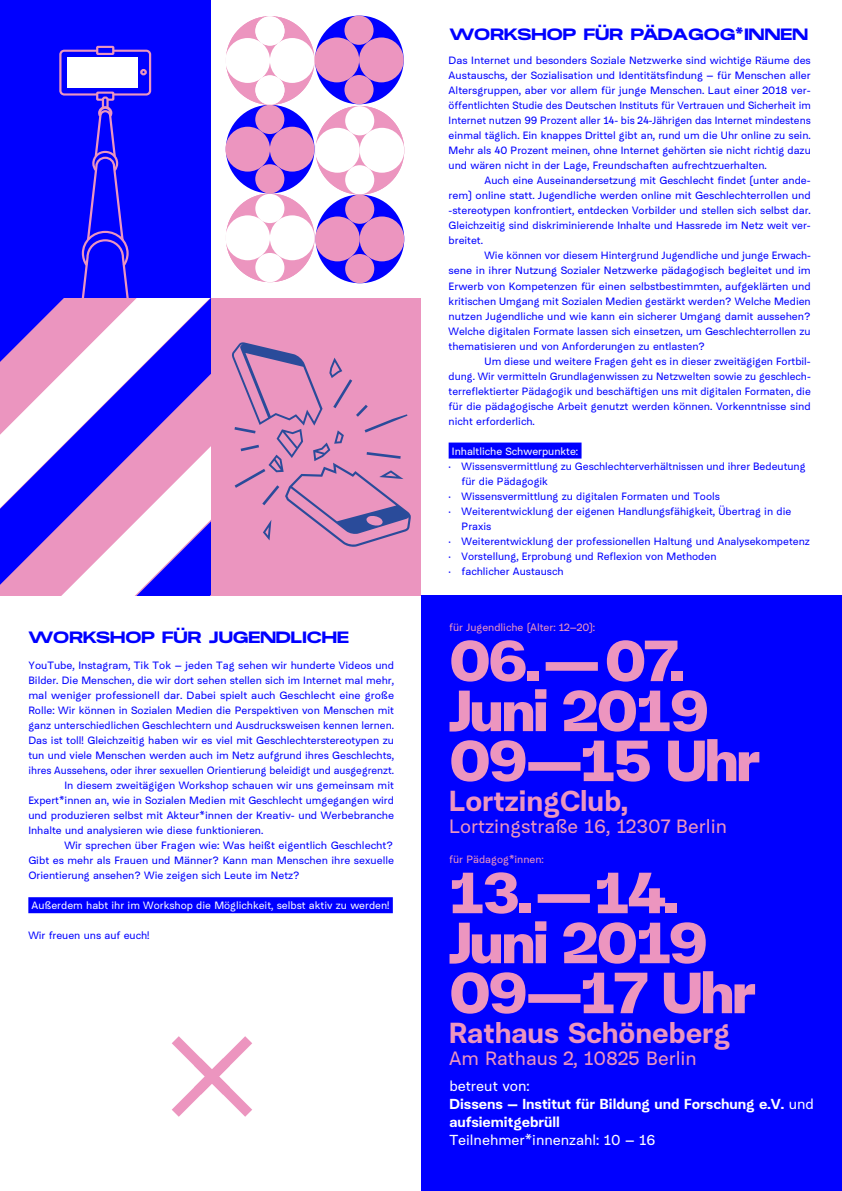
<style>
.page{position:relative;width:842px;height:1191px;background:#fff}
.page>*{position:absolute;margin:0;border:0;box-sizing:border-box;transform-origin:0 0}
.t1{font:900 60px/50px "Mueller";letter-spacing:-.03em;color:#ec95bf}
.t2{font:700 30px "Mueller";color:#ec95bf}
.t3{font:20px "Mueller";color:#ec95bf}
.t4{font:900 expanded 17px "Mueller";color:#00f}
.t5{font:700 15px/18px "Mueller";color:#fff}
.t6{font:15px "Mueller";color:#fff}
.t7{font:11px/15px "Mueller";color:#00f;text-align:justify}
.t8{font:11px "Mueller";color:#fff}
.t9{font:11px "Mueller";color:#ec95bf}
.s1{font-weight:400}
</style>
<div class="page">
<div style="left:421px;top:595px;width:421px;height:596px;background:#00f"></div>
<div style="left:210px;top:298px;width:211px;height:297px;background:#eb95bf"></div>
<svg style="left:232px;top:342px;width:179px;height:205px"></svg>
<div style="left:0;top:0;width:210px;height:298px;background:#00f"></div>
<div style="left:96px;top:46px;width:18px;height:9px;border:2px solid #eb95bf"></div>
<div style="left:226px;top:105px;width:88px;height:88px;background:#00f;border-radius:50%"></div>
<div style="left:225px;top:127px;width:45px;height:45px;background:#ec95bf;border-radius:50%"></div>
<div style="left:270px;top:127px;width:44px;height:45px;background:#ec95bf;border-radius:50%"></div>
<div style="left:226px;top:16px;width:88px;height:89px;background:#ec95bf;border-radius:50%"></div>
<div style="left:225px;top:38px;width:45px;height:45px;background:#fff;border-radius:50%"></div>
<div style="left:270px;top:38px;width:44px;height:45px;background:#fff;border-radius:50%"></div>
<div style="left:226px;top:193px;width:88px;height:89px;background:#ec95bf;border-radius:50%"></div>
<div style="left:225px;top:215px;width:45px;height:45px;background:#fff;border-radius:50%"></div>
<div style="left:270px;top:215px;width:44px;height:45px;background:#fff;border-radius:50%"></div>
<div style="left:316px;top:195px;width:88px;height:88px;background:#00f;border-radius:50%"></div>
<div style="left:315px;top:216px;width:45px;height:45px;background:#ec95bf;border-radius:50%"></div>
<div style="left:360px;top:216px;width:44px;height:45px;background:#ec95bf;border-radius:50%"></div>
<div style="left:316px;top:106px;width:88px;height:89px;background:#ec95bf;border-radius:50%"></div>
<div style="left:315px;top:128px;width:45px;height:45px;background:#fff;border-radius:50%"></div>
<div style="left:360px;top:128px;width:44px;height:45px;background:#fff;border-radius:50%"></div>
<div style="left:315px;top:16px;width:89px;height:88px;background:#00f;border-radius:50%"></div>
<div style="left:315px;top:37px;width:44px;height:45px;background:#ec95bf;border-radius:50%"></div>
<div style="left:359px;top:37px;width:45px;height:45px;background:#ec95bf;border-radius:50%"></div>
<svg style="left:152px;top:298px;width:58px;height:95px;fill:#00f"></svg>
<svg style="left:0;top:49px;width:152px;height:344px"></svg>
<svg style="left:0;top:393px;width:210px;height:202px"></svg>
<svg style="left:44px;top:467px;width:166px;height:128px"></svg>
<div style="left:345px;top:165px;width:29px;height:29px;background:#fff;border-radius:50%"></div>
<div style="left:345px;top:106px;width:29px;height:29px;background:#fff;border-radius:50%"></div>
<div style="left:255px;top:75px;width:29px;height:30px;background:#fff;border-radius:50%"></div>
<div style="left:255px;top:16px;width:29px;height:30px;background:#fff;border-radius:50%"></div>
<div style="left:255px;top:253px;width:29px;height:29px;background:#fff;border-radius:50%"></div>
<div style="left:255px;top:194px;width:29px;height:29px;background:#fff;border-radius:50%"></div>
<div style="left:345px;top:254px;width:29px;height:29px;background:#ec95bf;border-radius:50%"></div>
<div style="left:345px;top:194px;width:29px;height:30px;background:#ec95bf;border-radius:50%"></div>
<div style="left:344px;top:75px;width:30px;height:29px;background:#ec95bf;border-radius:50%"></div>
<div style="left:344px;top:16px;width:30px;height:29px;background:#ec95bf;border-radius:50%"></div>
<div style="left:255px;top:164px;width:29px;height:29px;background:#ec95bf;border-radius:50%"></div>
<div style="left:255px;top:105px;width:29px;height:29px;background:#ec95bf;border-radius:50%"></div>
<div style="left:449px;top:442px;width:132px;height:16px;background:#00f"></div>
<div style="left:28px;top:897px;width:365px;height:16px;background:#00f"></div>
<svg style="left:172px;top:1036px;width:80px;height:81px"></svg>
<h3 class="t4" style="left:28px;top:627px;width:322px">WORKSHOP FÜR JUGENDLICHE</h3>
<p class="t7" style="left:28px;top:658px;width:367px">YouTube, Instagram, Tik Tok – jeden Tag sehen wir hunderte Videos und</p>
<p class="t7" style="left:28px;top:673px;width:367px">Bilder. Die Menschen, die wir dort sehen stellen sich im Internet mal mehr,</p>
<p class="t7" style="left:28px;top:688px;width:367px">mal weniger professionell dar. Dabei spielt auch Geschlecht eine große</p>
<p class="t7" style="left:28px;top:703px;width:367px">Rolle: Wir können in Sozialen Medien die Perspektiven von Menschen mit</p>
<p class="t7" style="left:28px;top:718px;width:367px">ganz unterschiedlichen Geschlechtern und Ausdrucksweisen kennen lernen.</p>
<p class="t7" style="left:28px;top:733px;width:367px">Das ist toll! Gleichzeitig haben wir es viel mit Geschlechterstereotypen zu</p>
<p class="t7" style="left:28px;top:748px;width:367px">tun und viele Menschen werden auch im Netz aufgrund ihres Geschlechts,</p>
<p class="t7" style="left:28px;top:763px;width:367px">ihres Aussehens, oder ihrer sexuellen Orientierung beleidigt und ausgegrenzt.</p>
<p class="t7" style="left:64px;top:778px;width:331px">In diesem zweitägigen Workshop schauen wir uns gemeinsam mit</p>
<p class="t7" style="left:28px;top:793px;width:367px">Expert*innen an, wie in Sozialen Medien mit Geschlecht umgegangen wird</p>
<p class="t7" style="left:28px;top:808px;width:367px">und produzieren selbst mit Akteur*innen der Kreativ- und Werbebranche</p>
<p class="t7" style="left:28px;top:823px;width:236px">Inhalte und analysieren wie diese funktionieren.</p>
<p class="t7" style="left:64px;top:838px;width:330px">Wir sprechen über Fragen wie: Was heißt eigentlich Geschlecht?</p>
<p class="t7" style="left:28px;top:853px;width:367px">Gibt es mehr als Frauen und Männer? Kann man Menschen ihre sexuelle</p>
<p class="t7" style="left:28px;top:868px;width:273px">Orientierung ansehen? Wie zeigen sich Leute im Netz?</p>
<p class="t8" style="left:32px;top:899px;width:359px">Außerdem habt ihr im Workshop die Möglichkeit, selbst aktiv zu werden!</p>
<p class="t7" style="left:28px;top:928px;width:123px">Wir freuen uns auf euch!</p>
<h3 class="t4" style="left:449px;top:25px;width:360px">WORKSHOP FÜR PÄDAGOG*INNEN</h3>
<p class="t7" style="left:449px;top:53px;width:364px">Das Internet und besonders Soziale Netzwerke sind wichtige Räume des Austauschs, der Sozialisation und Identitätsfindung – für Menschen aller Altersgruppen, aber vor allem für junge Menschen. Laut einer 2018 ver&shy;öffentlichten Studie des Deutschen Instituts für Vertrauen und Sicherheit im Internet nutzen 99 Prozent aller 14- bis 24-Jährigen das Internet mindestens einmal täglich. Ein knappes Drittel gibt an, rund um die Uhr online zu sein.<br>Mehr als 40 Prozent meinen, ohne Internet gehörten sie nicht richtig dazu und wären nicht in der Lage, Freundschaften aufrechtzuerhalten.</p>
<p class="t7" style="left:449px;top:173px;width:364px;text-indent:36px">Auch eine Auseinandersetzung mit Geschlecht findet (unter ande&shy;rem) online statt. Jugendliche werden online mit Geschlechterrollen und -stereotypen konfrontiert, entdecken Vorbilder und stellen sich selbst dar.<br>Gleichzeitig sind diskriminierende Inhalte und Hassrede im Netz weit ver&shy;breitet.</p>
<p class="t7" style="left:449px;top:248px;width:364px;text-indent:36px">Wie können vor diesem Hintergrund Jugendliche und junge Erwach&shy;sene in ihrer Nutzung Sozialer Netzwerke pädagogisch begleitet und im Erwerb von Kompetenzen für einen selbstbestimmten, aufgeklärten und kritischen Umgang mit Sozialen Medien gestärkt werden? Welche Medien nutzen Jugendliche und wie kann ein sicherer Umgang damit aussehen?<br>Welche digitalen Formate lassen sich einsetzen, um Geschlechterrollen zu thematisieren und von Anforderungen zu entlasten?</p>
<p class="t7" style="left:449px;top:353px;width:364px;text-indent:36px">Um diese und weitere Fragen geht es in dieser zweitägigen Fortbil&shy;dung. Wir vermitteln Grundlagenwissen zu Netzwelten sowie zu geschlech&shy;terreflektierter Pädagogik und beschäftigen uns mit digitalen Formaten, die für die pädagogische Arbeit genutzt werden können. Vorkenntnisse sind nicht erforderlich.</p>
<p class="t8" style="left:452px;top:445px;width:128px">Inhaltliche Schwerpunkte:</p>
<p class="t7" style="left:462px;top:458px;width:345px;text-indent:-13px">• Wissensvermittlung zu Geschlechterverhältnissen und ihrer Bedeutung für die Pädagogik</p>
<p class="t7" style="left:449px;top:488px;width:273px">• Wissensvermittlung zu digitalen Formaten und Tools</p>
<p class="t7" style="left:462px;top:503px;width:331px;text-indent:-13px">• Weiterentwicklung der eigenen Handlungsfähigkeit, Übertrag in die<br>Praxis</p>
<p class="t7" style="left:449px;top:533px;width:363px">• Weiterentwicklung der professionellen Haltung und Analysekompetenz</p>
<p class="t7" style="left:449px;top:548px;width:269px">• Vorstellung, Erprobung und Reflexion von Methoden</p>
<p class="t7" style="left:449px;top:563px;width:116px">• fachlicher Austausch</p>
<p class="t9" style="left:449px;top:621px;width:147px">für Jugendliche (Alter: 12–20):</p>
<h1 class="t1" style="left:449px;top:636px;width:312px">06.—07.<br>Juni 2019<br>09—15 Uhr</h1>
<h2 class="t2" style="left:449px;top:784px;width:180px">LortzingClub,</h2>
<h3 class="t3" style="left:449px;top:815px;width:279px">Lortzingstraße 16, 12307 Berlin</h3>
<p class="t9" style="left:449px;top:853px;width:96px">für Pädagog*innen:</p>
<h1 class="t1" style="left:449px;top:868px;width:308px">13.—14.<br>Juni 2019<br>09—17 Uhr</h1>
<h2 class="t2" style="left:449px;top:1016px;width:283px">Rathaus Schöneberg</h2>
<h3 class="t3" style="left:449px;top:1047px;width:249px">Am Rathaus 2, 10825 Berlin</h3>
<h3 class="t5" style="left:449px;top:1076px;width:366px"><span class="s1">betreut von:<br></span>Dissens – Institut für Bildung und Forschung e.V. <span class="s1">und </span>aufsiemitgebrüll</h3>
<h3 class="t6" style="left:449px;top:1131px;width:208px">Teilnehmer*innenzahl: 10 – 16</h3>
</div>
